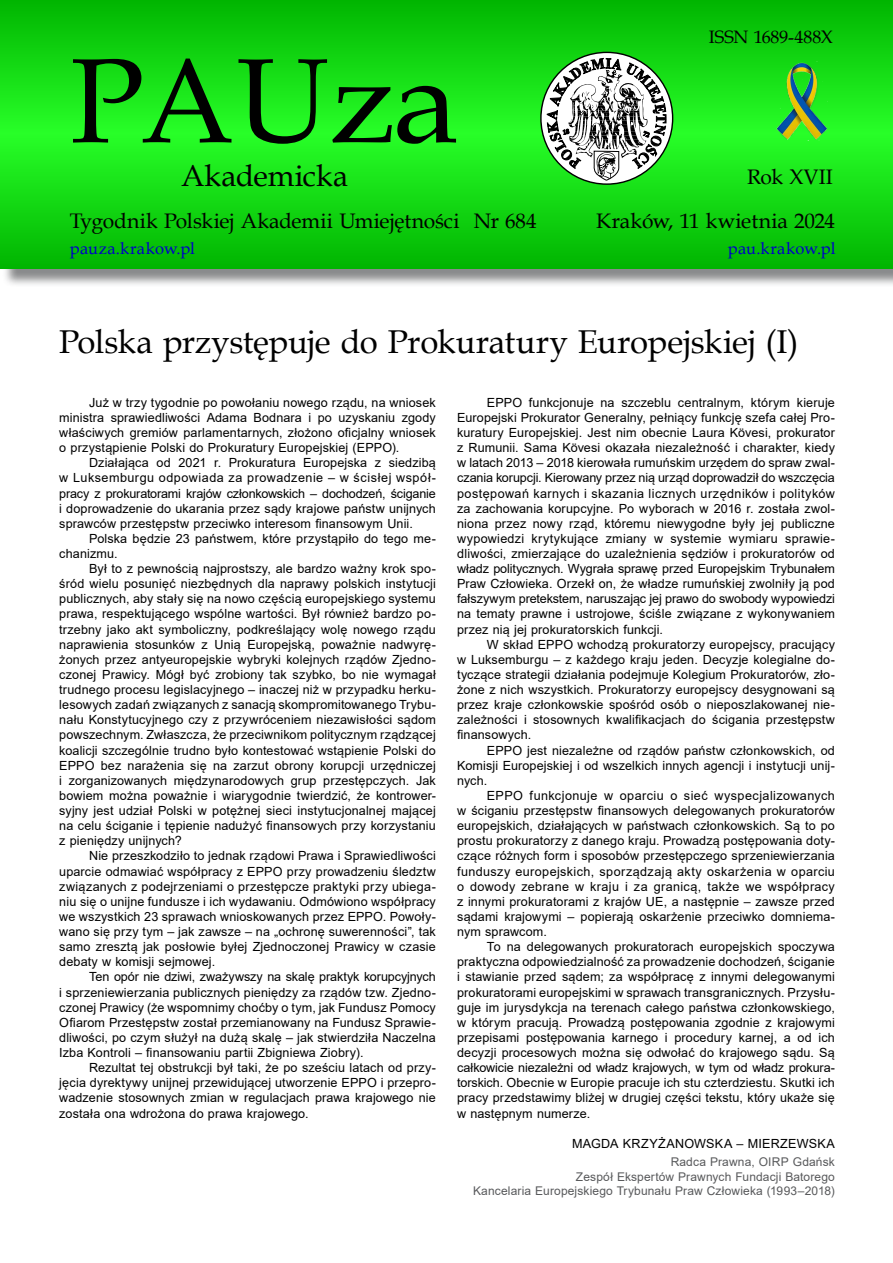
<style>
.page{position:relative;width:893px;height:1263px;background:#fff}
.page>*{position:absolute;margin:0;border:0;box-sizing:border-box;transform-origin:0 0}
.t1{font:120px "Book Antiqua";letter-spacing:-.01em;color:#000}
.t2{font:33px "Book Antiqua";letter-spacing:-.01em;color:#000}
.t3{font:30px "Book Antiqua";color:#000}
.t4{font:21px/44px "Book Antiqua";letter-spacing:-.005em;color:#000;text-align:right}
.t5{font:18px "Book Antiqua";letter-spacing:-.005em;color:#000}
.t6{font:16.5px "Book Antiqua";letter-spacing:.015em;color:#0000c8}
.t7{font:12.6px/15.1px "Arial";letter-spacing:.01em;color:#000;text-align:justify}
.t8{font:12px/14.4px "Arial";letter-spacing:.01em;color:#58595b;text-align:right}
</style>
<div class="page">
<div style="left:2px;top:2px;width:891px;height:285px;background:#636466;opacity:.75"></div>
<svg style="left:0;top:0;width:893px;height:269px;background:#13d713"></svg>
<svg style="left:541px;top:52px;width:132px;height:132px"></svg>
<svg style="left:547px;top:49px;width:119px;height:132px"></svg>
<img style="left:775px;top:61px;width:53px;height:79px">
<h1 class="t1" style="left:70px;top:18px;width:390px">PAUza</h1>
<h3 class="t3" style="left:181px;top:155px;width:169px">Akademicka</h3>
<h3 class="t4" style="left:70px;top:199px;width:468px">Tygodnik Polskiej Akademii Umiejętności Nr 684</h3>
<h3 class="t5" style="left:709px;top:24px;width:126px">ISSN 1689-488X</h3>
<h3 class="t4" style="left:596px;top:155px;width:240px">Rok XVII<br>Kraków, 11 kwietnia 2024</h3>
<h3 class="t6" style="left:70px;top:237px;width:127px">pauza.krakow.pl</h3>
<h3 class="t6" style="left:728px;top:237px;width:109px">pau.krakow.pl</h3>
<h2 class="t2" style="left:59px;top:318px;width:741px">Polska przystępuje do Prokuratury Europejskiej (I)</h2>
<p class="t7" style="left:59px;top:395px;width:378px;text-indent:30px">Już w trzy tygodnie po powołaniu nowego rządu, na wniosek ministra sprawiedliwości Adama Bodnara i po uzyskaniu zgody właściwych gremiów parlamentarnych, złożono oficjalny wniosek o przystąpienie Polski do Prokuratury Europejskiej (EPPO).</p>
<p class="t7" style="left:59px;top:455px;width:378px;text-indent:30px">Działająca od 2021 r. Prokuratura Europejska z siedzibą w Luksemburgu odpowiada za prowadzenie – w ścisłej współ&shy;pracy z prokuratorami krajów członkowskich – dochodzeń, ściganie i doprowadzenie do ukarania przez sądy krajowe państw unijnych sprawców przestępstw przeciwko interesom finansowym Unii.</p>
<p class="t7" style="left:59px;top:531px;width:378px;text-indent:30px">Polska będzie 23 państwem, które przystąpiło do tego me&shy;chanizmu.</p>
<p class="t7" style="left:59px;top:561px;width:378px;text-indent:30px">Był to z pewnością najprostszy, ale bardzo ważny krok spo&shy;śród wielu posunięć niezbędnych dla naprawy polskich instytucji publicznych, aby stały się na nowo częścią europejskiego systemu prawa, respektującego wspólne wartości. Był również bardzo po&shy;trzebny jako akt symboliczny, podkreślający wolę nowego rządu naprawienia stosunków z Unią Europejską, poważnie nadwyrę&shy;żonych przez antyeuropejskie wybryki kolejnych rządów Zjedno&shy;czonej Prawicy. Mógł być zrobiony tak szybko, bo nie wymagał trudnego procesu legislacyjnego – inaczej niż w przypadku herku&shy;lesowych zadań związanych z sanacją skompromitowanego Trybu&shy;nału Konstytucyjnego czy z przywróceniem niezawisłości sądom powszechnym. Zwłaszcza, że przeciwnikom politycznym rządzącej koalicji szczególnie trudno było kontestować wstąpienie Polski do EPPO bez narażenia się na zarzut obrony korupcji urzędniczej i zorganizowanych międzynarodowych grup przestępczych. Jak bowiem można poważnie i wiarygodnie twierdzić, że kontrower&shy;syjny jest udział Polski w potężnej sieci instytucjonalnej mającej na celu ściganie i tępienie nadużyć finansowych przy korzystaniu z pieniędzy unijnych?</p>
<p class="t7" style="left:59px;top:848px;width:378px;text-indent:30px">Nie przeszkodziło to jednak rządowi Prawa i Sprawiedliwości uparcie odmawiać współpracy z EPPO przy prowadzeniu śledztw związanych z podejrzeniami o przestępcze praktyki przy ubiega&shy;niu się o unijne fundusze i ich wydawaniu. Odmówiono współpracy we wszystkich 23 sprawach wnioskowanych przez EPPO. Powoły&shy;wano się przy tym – jak zawsze – na „ochronę suwerenności”, tak samo zresztą jak posłowie byłej Zjednoczonej Prawicy w czasie debaty w komisji sejmowej.</p>
<p class="t7" style="left:59px;top:969px;width:378px;text-indent:30px">Ten opór nie dziwi, zważywszy na skalę praktyk korupcyjnych i sprzeniewierzania publicznych pieniędzy za rządów tzw. Zjedno&shy;czonej Prawicy (że wspomnimy choćby o tym, jak Fundusz Pomocy Ofiarom Przestępstw został przemianowany na Fundusz Sprawie&shy;dliwości, po czym służył na dużą skalę – jak stwierdziła Naczelna Izba Kontroli – finansowaniu partii Zbigniewa Ziobry).</p>
<p class="t7" style="left:59px;top:1060px;width:378px;text-indent:30px">Rezultat tej obstrukcji był taki, że po sześciu latach od przy&shy;jęcia dyrektywy unijnej przewidującej utworzenie EPPO i przepro&shy;wadzenie stosownych zmian w regulacjach prawa krajowego nie została ona wdrożona do prawa krajowego.</p>
<p class="t7" style="left:457px;top:395px;width:379px;text-indent:30px">EPPO funkcjonuje na szczeblu centralnym, którym kieruje Europejski Prokurator Generalny, pełniący funkcję szefa całej Pro&shy;kuratury Europejskiej. Jest nim obecnie Laura Kövesi, prokurator z Rumunii. Sama Kövesi okazała niezależność i charakter, kiedy w latach 2013 – 2018 kierowała rumuńskim urzędem do spraw zwal&shy;czania korupcji. Kierowany przez nią urząd doprowadził do wszczęcia postępowań karnych i skazania licznych urzędników i polityków za zachowania korupcyjne. Po wyborach w 2016 r. została zwol&shy;niona przez nowy rząd, któremu niewygodne były jej publiczne wypowiedzi krytykujące zmiany w systemie wymiaru sprawie&shy;dliwości, zmierzające do uzależnienia sędziów i prokuratorów od władz politycznych. Wygrała sprawę przed Europejskim Trybunałem Praw Człowieka. Orzekł on, że władze rumuńskiej zwolniły ją pod fałszywym pretekstem, naruszając jej prawo do swobody wypowiedzi na tematy prawne i ustrojowe, ściśle związane z wykonywaniem przez nią jej prokuratorskich funkcji.</p>
<p class="t7" style="left:457px;top:637px;width:379px;text-indent:30px">W skład EPPO wchodzą prokuratorzy europejscy, pracujący w Luksemburgu – z każdego kraju jeden. Decyzje kolegialne do&shy;tyczące strategii działania podejmuje Kolegium Prokuratorów, zło&shy;żone z nich wszystkich. Prokuratorzy europejscy desygnowani są przez kraje członkowskie spośród osób o nieposzlakowanej nie&shy;zależności i stosownych kwalifikacjach do ścigania przestępstw finansowych.</p>
<p class="t7" style="left:457px;top:742px;width:379px;text-indent:30px">EPPO jest niezależne od rządów państw członkowskich, od Komisji Europejskiej i od wszelkich innych agencji i instytucji unij&shy;nych.</p>
<p class="t7" style="left:457px;top:788px;width:379px;text-indent:30px">EPPO funkcjonuje w oparciu o sieć wyspecjalizowanych w ściganiu przestępstw finansowych delegowanych prokuratorów europejskich, działających w państwach członkowskich. Są to po prostu prokuratorzy z danego kraju. Prowadzą postępowania doty&shy;czące różnych form i sposobów przestępczego sprzeniewierzania funduszy europejskich, sporządzają akty oskarżenia w oparciu o dowody zebrane w kraju i za granicą, także we współpracy z innymi prokuratorami z krajów UE, a następnie – zawsze przed sądami krajowymi – popierają oskarżenie przeciwko domniema&shy;nym sprawcom.</p>
<p class="t7" style="left:457px;top:939px;width:379px;text-indent:30px">To na delegowanych prokuratorach europejskich spoczywa praktyczna odpowiedzialność za prowadzenie dochodzeń, ściganie i stawianie przed sądem; za współpracę z innymi delegowanymi prokuratorami europejskimi w sprawach transgranicznych. Przysłu&shy;guje im jurysdykcja na terenach całego państwa członkowskiego, w którym pracują. Prowadzą postępowania zgodnie z krajowymi przepisami postępowania karnego i procedury karnej, a od ich decyzji procesowych można się odwołać do krajowego sądu. Są całkowicie niezależni od władz krajowych, w tym od władz prokura&shy;torskich. Obecnie w Europie pracuje ich stu czterdziestu. Skutki ich pracy przedstawimy bliżej w drugiej części tekstu, który ukaże się w następnym numerze.</p>
<p class="t7" style="left:572px;top:1136px;width:264px">MAGDA KRZYŻANOWSKA – MIERZEWSKA</p>
<p class="t8" style="left:473px;top:1155px;width:363px">Radca Prawna, OIRP Gdańsk<br>Zespół Ekspertów Prawnych Fundacji Batorego<br>Kancelaria Europejskiego Trybunału Praw Człowieka (1993–2018)</p>
</div>
